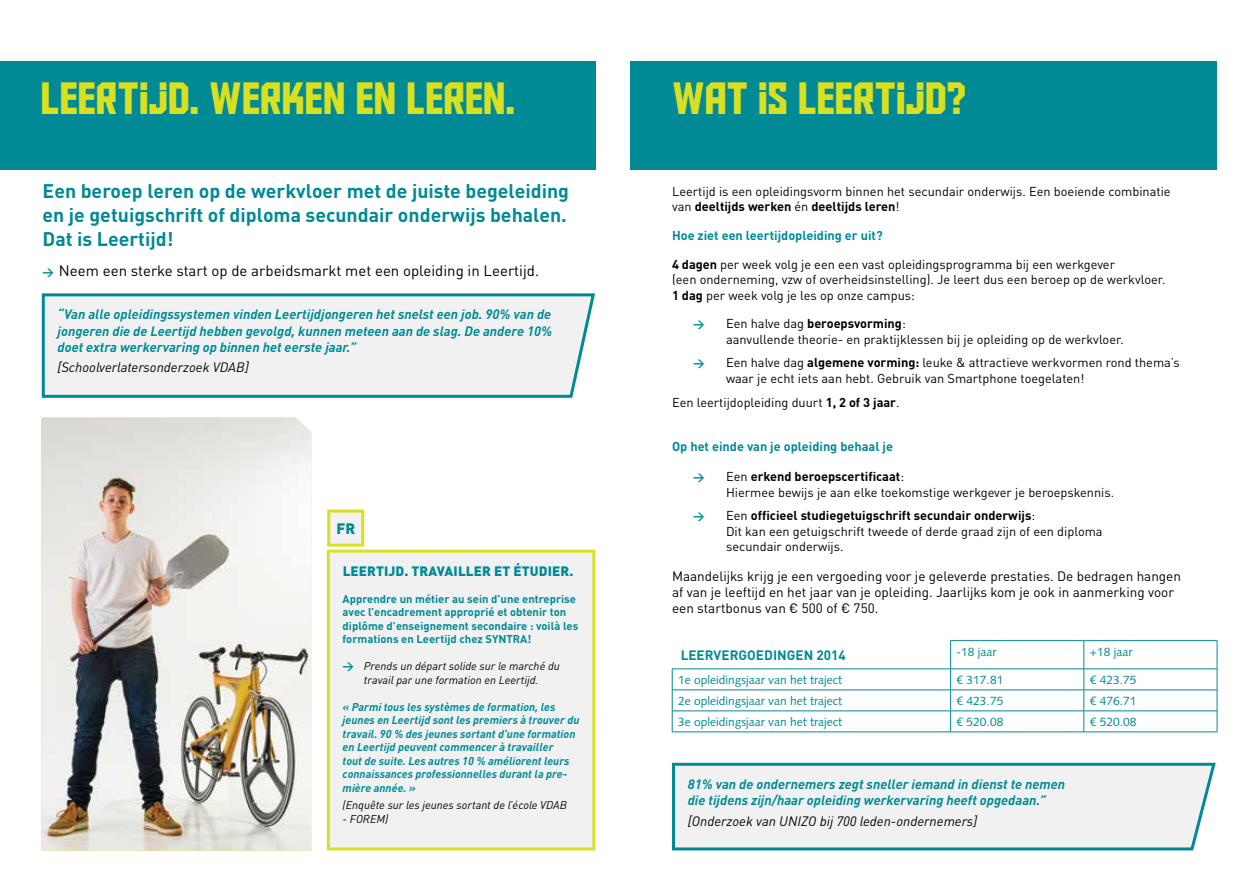
<style>
.page{position:relative;width:1259px;height:893px;background:#fff}
.page>*{position:absolute;margin:0;border:0;box-sizing:border-box;transform-origin:0 0}
.t1{font:45px "Aldothe Apache";color:#d9e021}
.t2{font:700 19.5px/24px "DIN Pro";color:#008a96;text-align:justify}
.t3{font:15px "DIN Pro";color:#000}
.t4{font:900 15px "DIN Pro";color:#008a96}
.t5{font:italic 700 13.5px/16.2px "DIN Pro";color:#008a96;text-align:justify}
.t6{font:13.5px/16.2px "DIN Pro";color:#000}
.t7{font:italic 13.5px "DIN Pro";color:#000}
.t8{font:900 13.5px "DIN Pro";letter-spacing:.01em;color:#008a96}
.t9{font:700 13.5px "DIN";color:#008a96}
.t10{font:12.75px/15.3px "DIN Pro";color:#000}
.t11{font:700 12.75px "DIN Pro";color:#008a96}
.t12{font:12px "Syntax LT Std";color:#008a96}
.t13{font:italic 700 11.25px/13.5px "DIN Pro";color:#008a96}
.t14{font:700 11.25px/13.5px "DIN Pro";color:#008a96}
.t15{font:italic 11.25px/13.5px "DIN Pro";color:#000;text-align:center}
.s1{font-weight:700;font-size:11.25px;color:#008a96}
.s2{font-weight:700;font-style:normal;color:#008a96}
.s3{font-weight:700}
</style>
<div class="page">
<div style="left:630px;top:61px;width:587px;height:109px;background:#008a96"></div>
<div style="left:0;top:61px;width:595px;height:109px;background:#008a96"></div>
<img style="left:41px;top:418px;width:270px;height:432px">
<svg style="left:41px;top:293px;width:554px;height:105px"></svg>
<div style="left:328px;top:551px;width:266px;height:298px;background:#f1f1f2"></div>
<div style="left:327px;top:550px;width:268px;height:300px;border:3px solid #d9e021"></div>
<svg style="left:672px;top:762px;width:544px;height:89px"></svg>
<div style="left:329px;top:511px;width:34px;height:34px;background:#f1f1f2"></div>
<div style="left:327px;top:510px;width:37px;height:37px;border:3px solid #d9e021"></div>
<svg style="left:672px;top:641px;width:544px;height:91px"></svg>
<hr style="left:672px;top:669px;width:278px;height:1px;background:#008a96">
<hr style="left:672px;top:690px;width:278px;height:1px;background:#008a96">
<hr style="left:950px;top:690px;width:134px;height:1px;background:#008a96">
<hr style="left:1084px;top:690px;width:133px;height:1px;background:#008a96">
<hr style="left:672px;top:711px;width:278px;height:1px;background:#008a96">
<svg style="left:672px;top:669px;width:1px;height:63px"></svg>
<hr style="left:950px;top:711px;width:134px;height:1px;background:#008a96">
<hr style="left:1084px;top:711px;width:133px;height:1px;background:#008a96">
<hr style="left:672px;top:732px;width:278px;height:1px;background:#008a96">
<hr style="left:950px;top:732px;width:134px;height:1px;background:#008a96">
<hr style="left:1084px;top:732px;width:133px;height:1px;background:#008a96">
<hr style="left:950px;top:640px;width:134px;height:1px;background:#008a96">
<svg style="left:950px;top:641px;width:1px;height:91px"></svg>
<hr style="left:1084px;top:640px;width:133px;height:1px;background:#008a96">
<svg style="left:1083px;top:641px;width:1px;height:91px"></svg>
<svg style="left:1216px;top:641px;width:1px;height:91px"></svg>
<hr style="left:950px;top:669px;width:134px;height:1px;background:#008a96">
<hr style="left:1084px;top:669px;width:133px;height:1px;background:#008a96">
<h1 class="t1" style="left:41px;top:74px;width:475px">LEERTIJD. WERKEN EN LEREN.</h1>
<h2 class="t2" style="left:43px;top:176px;width:528px">Een beroep leren op de werkvloer met de juiste begeleiding en je getuigschrift of diploma secundair onderwijs behalen.<br>Dat is Leertijd!</h2>
<p class="t3" style="left:43px;top:259px;width:498px"><span class="s1">→</span> Neem een sterke start op de arbeidsmarkt met een opleiding in Leertijd.</p>
<p class="t5" style="left:58px;top:305px;width:496px">“Van alle opleidingssystemen vinden Leertijdjongeren het snelst een job. 90% van de jongeren die de Leertijd hebben gevolgd, kunnen meteen aan de slag. De andere 10% doet extra werkervaring op binnen het eerste jaar.”</p>
<p class="t7" style="left:58px;top:357px;width:193px">[Schoolverlatersonderzoek VDAB]</p>
<p class="t4" style="left:336px;top:515px;width:19px">FR</p>
<p class="t8" style="left:343px;top:559px;width:232px">LEERTIJD. TRAVAILLER ET ÉTUDIER.</p>
<p class="t14" style="left:343px;top:590px;width:237px">Apprendre un métier au sein d’une entreprise avec l’encadrement approprié et obtenir ton diplôme d’enseignement secondaire : voilà les formations en Leertijd chez SYNTRA!</p>
<p class="t15" style="left:343px;top:658px;width:219px"><span class="s2">→</span> Prends un départ solide sur le marché du travail par une formation en Leertijd.</p>
<p class="t13" style="left:343px;top:699px;width:238px">« Parmi tous les systèmes de formation, les jeunes en Leertijd sont les premiers à trouver du travail. 90 % des jeunes sortant d’une formation en Leertijd peuvent commencer à travailler<br>tout de suite. Les autres 10 % améliorent leurs connaissances professionnelles durant la pre&shy;mière année. »</p>
<p class="t15" style="left:343px;top:797px;width:226px">(Enquête sur les jeunes sortant de l’école VDAB</p>
<p class="t15" style="left:343px;top:811px;width:47px">- FOREM)</p>
<h1 class="t1" style="left:672px;top:74px;width:296px">WAT IS LEERTIJD?</h1>
<p class="t10" style="left:672px;top:182px;width:500px">Leertijd is een opleidingsvorm binnen het secundair onderwijs. Een boeiende combinatie van <span class="s3">deeltijds werken</span> én <span class="s3">deeltijds leren</span>!</p>
<p class="t11" style="left:672px;top:225px;width:212px">Hoe ziet een leertijdopleiding er uit?</p>
<p class="t10" style="left:672px;top:255px;width:495px"><span class="s3">4 dagen</span> per week volg je een een vast opleidingsprogramma bij een werkgever<br>(een onderneming, vzw of overheidsinstelling). Je leert dus een beroep op de werkvloer.<br><span class="s3">1 dag</span> per week volg je les op onze campus:</p>
<p class="t10" style="left:726px;top:315px;width:399px;text-indent:-33px"><span class="s1">→</span> Een halve dag <span class="s3">beroepsvorming</span>:<br>aanvullende theorie- en praktijklessen bij je opleiding op de werkvloer.</p>
<p class="t10" style="left:726px;top:354px;width:455px;text-indent:-33px"><span class="s1">→</span> Een halve dag <span class="s3">algemene vorming:</span> leuke &amp; attractieve werkvormen rond thema’s waar je echt iets aan hebt. Gebruik van Smartphone toegelaten!</p>
<p class="t10" style="left:672px;top:393px;width:229px">Een leertijdopleiding duurt <span class="s3">1, 2 of 3 jaar</span>.</p>
<p class="t11" style="left:672px;top:435px;width:222px">Op het einde van je opleiding behaal je</p>
<p class="t10" style="left:726px;top:468px;width:390px;text-indent:-33px"><span class="s1">→</span> Een <span class="s3">erkend beroepscertificaat</span>:<br>Hiermee bewijs je aan elke toekomstige werkgever je beroepskennis.</p>
<p class="t10" style="left:726px;top:507px;width:378px;text-indent:-33px"><span class="s1">→</span> Een <span class="s3">officieel studiegetuigschrift secundair onderwijs</span>:<br>Dit kan een getuigschrift tweede of derde graad zijn of een diploma secundair onderwijs.</p>
<p class="t6" style="left:672px;top:566px;width:510px">Maandelijks krijg je een vergoeding voor je geleverde prestaties. De bedragen hangen af van je leeftijd en het jaar van je opleiding. Jaarlijks kom je ook in aanmerking voor een startbonus van € 500 of € 750.</p>
<p class="t9" style="left:681px;top:647px;width:166px">LEERVERGOEDINGEN 2014</p>
<p class="t12" style="left:956px;top:644px;width:42px">-18 jaar</p>
<p class="t12" style="left:1090px;top:644px;width:44px">+18 jaar</p>
<p class="t12" style="left:678px;top:673px;width:166px">1e opleidingsjaar van het traject</p>
<p class="t12" style="left:956px;top:673px;width:48px">€ 317.81</p>
<p class="t12" style="left:1090px;top:673px;width:48px">€ 423.75</p>
<p class="t12" style="left:678px;top:694px;width:166px">2e opleidingsjaar van het traject</p>
<p class="t12" style="left:956px;top:694px;width:48px">€ 423.75</p>
<p class="t12" style="left:1090px;top:694px;width:48px">€ 476.71</p>
<p class="t12" style="left:678px;top:715px;width:166px">3e opleidingsjaar van het traject</p>
<p class="t12" style="left:956px;top:715px;width:48px">€ 520.08</p>
<p class="t12" style="left:1090px;top:715px;width:48px">€ 520.08</p>
<p class="t5" style="left:688px;top:774px;width:379px">81% van de ondernemers zegt sneller iemand in dienst te nemen die tijdens zijn/haar opleiding werkervaring heeft opgedaan.”</p>
<p class="t7" style="left:688px;top:810px;width:291px">[Onderzoek van UNIZO bij 700 leden-ondernemers]</p>
</div>
